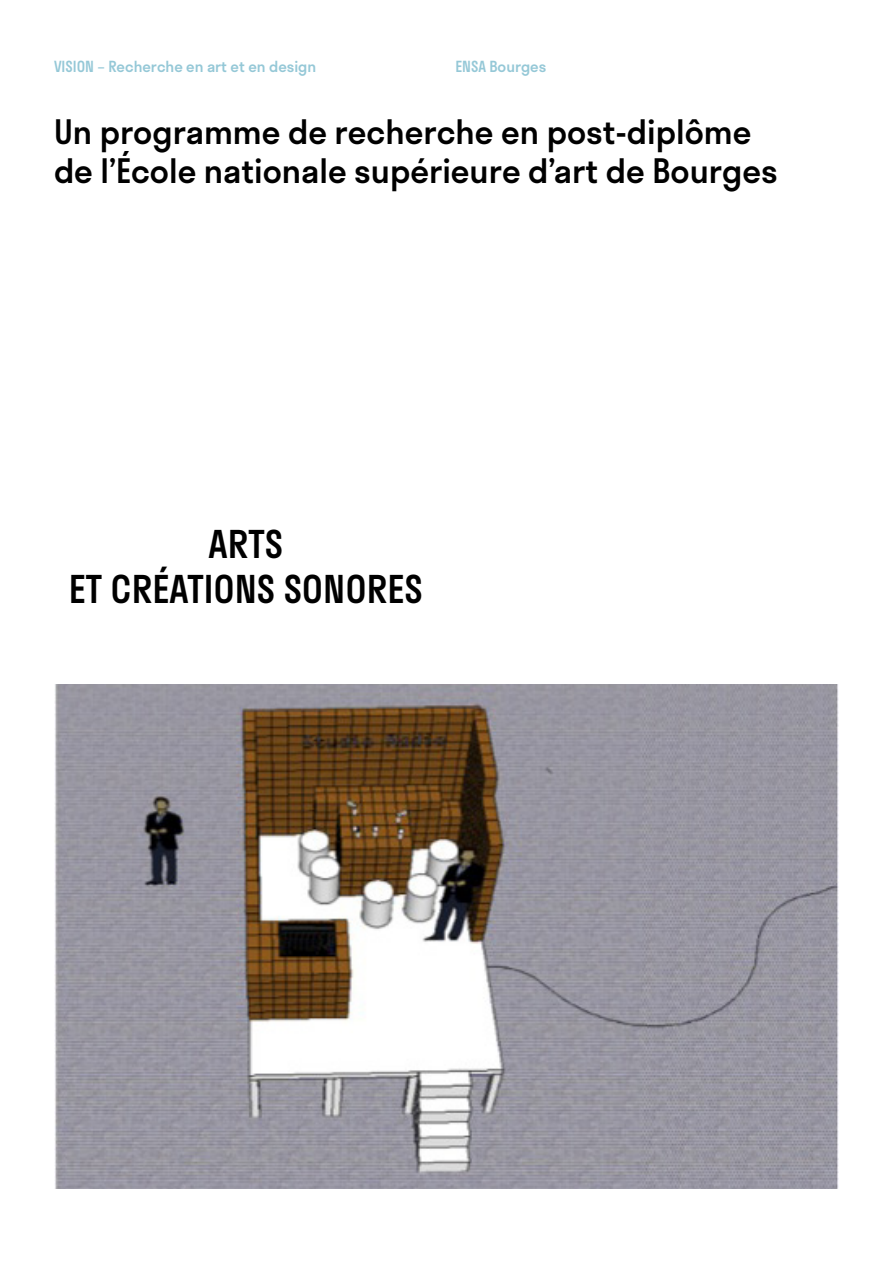
<style>
.page{position:relative;width:893px;height:1263px;background:#fff}
.page>*{position:absolute;margin:0;border:0;box-sizing:border-box;transform-origin:0 0}
.t1{font:500 37.5px/45px "Stratos";color:#000;text-align:center}
.t2{font:500 33px/39px "Stratos";color:#000}
.t3{font:500 15px "Stratos";color:#95c8d7}
</style>
<div class="page">
<img style="left:54px;top:684px;width:785px;height:504px">
<p class="t3" style="left:54px;top:54px;width:264px">VISION – Recherche en art et en design</p>
<p class="t3" style="left:455px;top:54px;width:92px">ENSA Bourges</p>
<p class="t2" style="left:54px;top:111px;width:725px">Un programme de recherche en post-diplôme de l’École nationale supérieure d’art de Bourges</p>
<p class="t1" style="left:69px;top:520px;width:355px">ARTS<br>ET CRÉATIONS SONORES</p>
</div>
